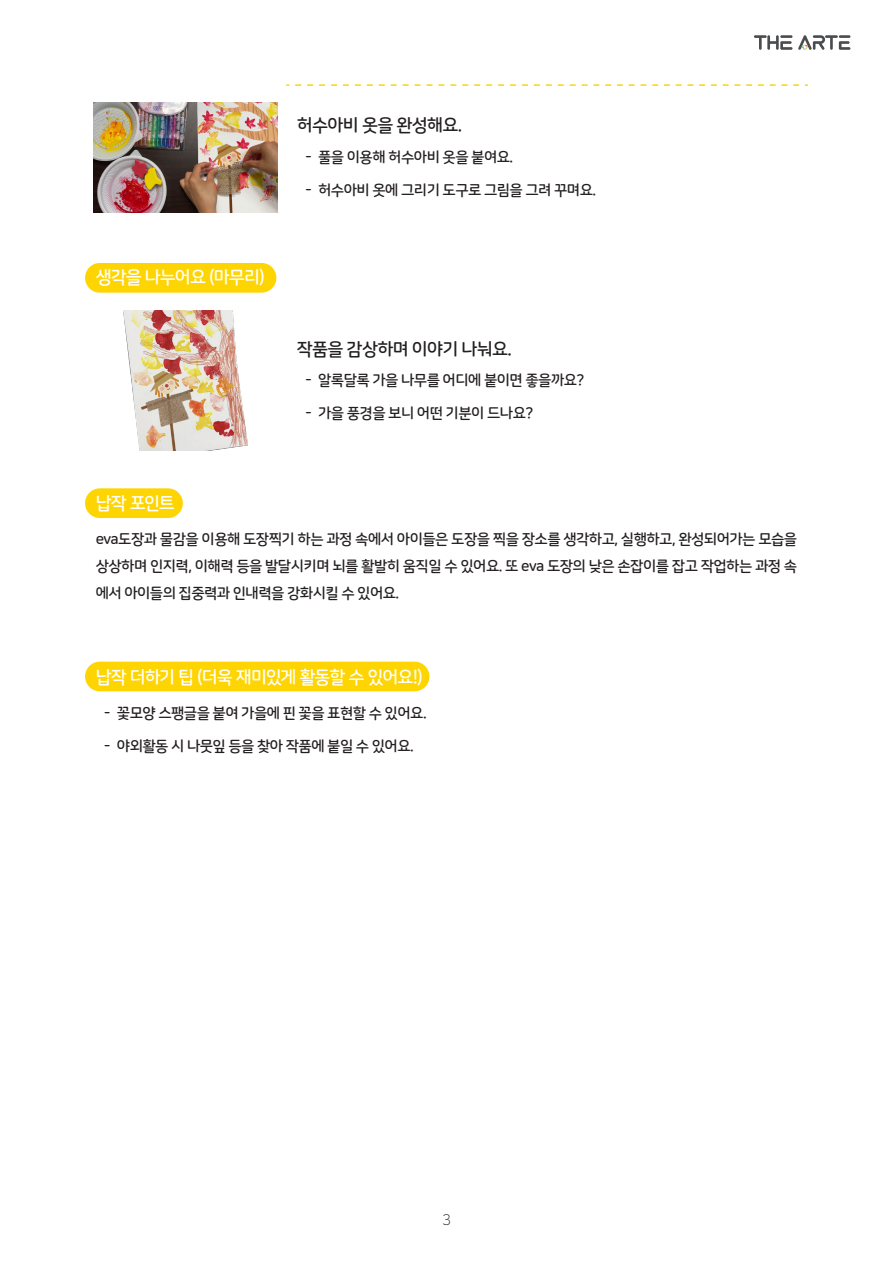
<style>
.page{position:relative;width:893px;height:1263px;background:#fff}
.page>*{position:absolute;margin:0;border:0;box-sizing:border-box;transform-origin:0 0}
.t1{font:18px "Nanum Square Round OTFB";letter-spacing:-.06em;color:#fff}
.t2{font:18px "Nanum Square Round OTFB";letter-spacing:-.04em;color:#231f20}
.t3{font:15px/27px "Nanum Square Round OTFB";letter-spacing:-.04em;color:#231f20;text-align:justify}
.t4{font:15px "Nanum Square Round OTFL";color:#231f20}
</style>
<div class="page">
<svg style="left:754px;top:35px;width:38px;height:15px"></svg>
<svg style="left:798px;top:35px;width:52px;height:15px"></svg>
<div style="left:85px;top:263px;width:191px;height:30px;background:#fed503;border-radius:15px"></div>
<div style="left:85px;top:662px;width:344px;height:29px;background:#fed503;border-radius:15px"></div>
<div style="left:85px;top:488px;width:98px;height:30px;background:#fed503;border-radius:15px"></div>
<svg style="left:295px;top:84px;width:513px;height:2px"></svg>
<img style="left:94px;top:103px;width:184px;height:109px">
<img style="left:123px;top:310px;width:125px;height:141px">
<p class="t1" style="left:96px;top:267px;width:171px">생각을 나누어요 (마무리)</p>
<p class="t2" style="left:297px;top:115px;width:167px">허수아비 옷을 완성해요.</p>
<p class="t3" style="left:305px;top:144px;width:209px">- 풀을 이용해 허수아비 옷을 붙여요.</p>
<p class="t3" style="left:305px;top:177px;width:292px">- 허수아비 옷에 그리기 도구로 그림을 그려 꾸며요.</p>
<p class="t2" style="left:297px;top:339px;width:217px">작품을 감상하며 이야기 나눠요.</p>
<p class="t3" style="left:305px;top:367px;width:281px">- 알록달록 가을 나무를 어디에 붙이면 좋을까요?</p>
<p class="t3" style="left:305px;top:400px;width:229px">- 가을 풍경을 보니 어떤 기분이 드나요?</p>
<p class="t1" style="left:96px;top:493px;width:81px">납작 포인트</p>
<p class="t3" style="left:96px;top:525px;width:703px">eva도장과 물감을 이용해 도장찍기 하는 과정 속에서 아이들은 도장을 찍을 장소를 생각하고, 실행하고, 완성되어가는 모습을 상상하며 인지력, 이해력 등을 발달시키며 뇌를 활발히 움직일 수 있어요. 또 eva 도장의 낮은 손잡이를 잡고 작업하는 과정 속 에서 아이들의 집중력과 인내력을 강화시킬 수 있어요.</p>
<p class="t1" style="left:96px;top:667px;width:329px">납작 더하기 팁 (더욱 재미있게 활동할 수 있어요!)</p>
<p class="t3" style="left:104px;top:700px;width:324px">- 꽃모양 스팽글을 붙여 가을에 핀 꽃을 표현할 수 있어요.</p>
<p class="t3" style="left:104px;top:733px;width:311px">- 야외활동 시 나뭇잎 등을 찾아 작품에 붙일 수 있어요.</p>
<p class="t4" style="left:442px;top:1212px;width:10px">3</p>
</div>
